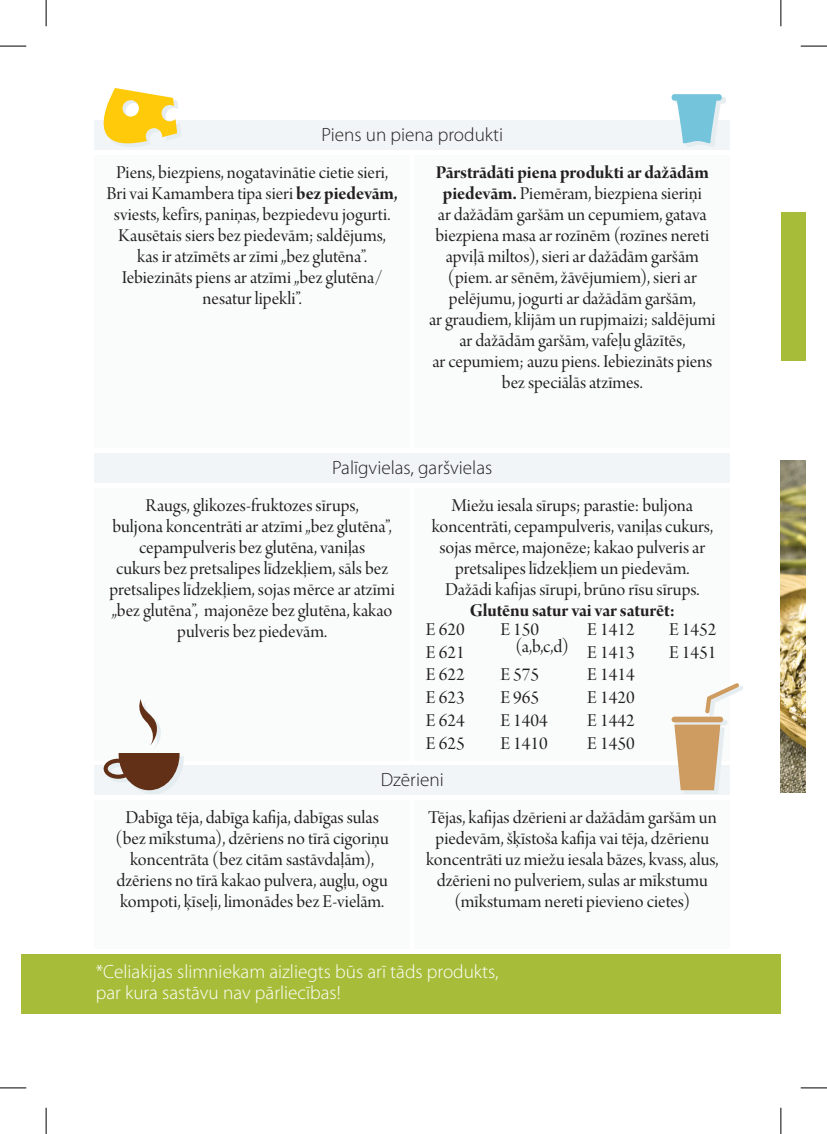
<style>
.page{position:relative;width:827px;height:1134px;background:#fff}
.page>*{position:absolute;margin:0;border:0;box-sizing:border-box;transform-origin:0 0}
.t1{font:19.25px/21px "Arno Pro Display";color:#231f20;text-align:center}
.t2{font:300 19.25px/21px "Myriad Pro";color:#fff}
.t3{font:19.25px "Arno Pro Bold Display";letter-spacing:-.005em;color:#231f20}
.t4{font:300 19.25px "Myriad Pro";color:#231f20}
.s1{font-family:"Arno Pro Bold Display"}
</style>
<div class="page">
<div style="left:21px;top:954px;width:759px;height:59px;background:#a7bd39"></div>
<div style="left:94px;top:155px;width:315px;height:293px;background:#fafcfc"></div>
<div style="left:414px;top:155px;width:315px;height:293px;background:#fafcfc"></div>
<div style="left:94px;top:121px;width:635px;height:29px;background:#f1f5f7"></div>
<div style="left:94px;top:488px;width:315px;height:272px;background:#fafcfc"></div>
<div style="left:414px;top:488px;width:315px;height:272px;background:#fafcfc"></div>
<div style="left:94px;top:453px;width:635px;height:30px;background:#f1f5f7"></div>
<div style="left:94px;top:800px;width:315px;height:149px;background:#fafcfc"></div>
<div style="left:414px;top:800px;width:315px;height:149px;background:#fafcfc"></div>
<div style="left:94px;top:765px;width:635px;height:30px;background:#f1f5f7"></div>
<div style="left:107px;top:702px;width:76px;height:92px;background:#fafcfc"></div>
<svg style="left:139px;top:699px;width:20px;height:47px"></svg>
<svg style="left:104px;top:753px;width:75px;height:37px"></svg>
<svg style="left:177px;top:101px;width:4px;height:37px"></svg>
<svg style="left:94px;top:88px;width:83px;height:59px"></svg>
<svg style="left:687px;top:97px;width:38px;height:50px"></svg>
<svg style="left:671px;top:94px;width:50px;height:51px"></svg>
<svg style="left:675px;top:686px;width:67px;height:107px"></svg>
<svg style="left:674px;top:725px;width:46px;height:65px;background:#d2a875"></svg>
<div style="left:671px;top:717px;width:52px;height:5px;background:#ce9c61;border-radius:3px"></div>
<svg style="left:705px;top:683px;width:34px;height:30px"></svg>
<img style="left:780px;top:460px;width:25px;height:333px">
<div style="left:780px;top:212px;width:25px;height:149px;background:#a7bd39"></div>
<svg style="left:0;top:46px;width:26px;height:1px"></svg>
<svg style="left:800px;top:46px;width:26px;height:1px"></svg>
<svg style="left:0;top:1087px;width:26px;height:2px"></svg>
<svg style="left:800px;top:1087px;width:26px;height:2px"></svg>
<svg style="left:46px;top:0;width:1px;height:26px"></svg>
<svg style="left:46px;top:1108px;width:1px;height:26px"></svg>
<svg style="left:780px;top:0;width:1px;height:26px"></svg>
<svg style="left:780px;top:1108px;width:1px;height:26px"></svg>
<p class="t4" style="left:321px;top:124px;width:183px">Piens un piena produkti</p>
<p class="t1" style="left:106px;top:163px;width:293px">Piens, biezpiens, nogatavinātie cietie sieri, Bri vai Kamambera tipa sieri <span class="s1">bez piedevām, </span>sviests, kefīrs, paniņas, bezpiedevu jogurti.<br>Kausētais siers bez piedevām; saldējums, kas ir atzīmēts ar zīmi „bez glutēna”.<br>Iebiezināts piens ar atzīmi „bez glutēna/ nesatur lipekli”.</p>
<p class="t3" style="left:435px;top:162px;width:274px">Pārstrādāti piena produkti ar dažādām</p>
<p class="t1" style="left:429px;top:184px;width:288px"><span class="s1">piedevām.</span> Piemēram, biezpiena sieriņi<br>ar dažādām garšām un cepumiem, gatava biezpiena masa ar rozīnēm (rozīnes nereti apviļā miltos), sieri ar dažādām garšām (piem. ar sēnēm, žāvējumiem), sieri ar pelējumu, jogurti ar dažādām garšām,<br>ar graudiem, klijām un rupjmaizi; saldējumi ar dažādām garšām, vafeļu glāzītēs,<br>ar cepumiem; auzu piens. Iebiezināts piens bez speciālās atzīmes.</p>
<p class="t4" style="left:332px;top:457px;width:161px">Palīgvielas, garšvielas</p>
<p class="t1" style="left:109px;top:496px;width:287px">Raugs, glikozes-fruktozes sīrups,<br>buljona koncentrāti ar atzīmi „bez glutēna”, cepampulveris bez glutēna, vaniļas<br>cukurs bez pretsalipes līdzekļiem, sāls bez pretsalipes līdzekļiem, sojas mērce ar atzīmi „bez glutēna”, majonēze bez glutēna, kakao pulveris bez piedevām.</p>
<p class="t1" style="left:431px;top:496px;width:283px">Miežu iesala sīrups; parastie: buljona koncentrāti, cepampulveris, vaniļas cukurs, sojas mērce, majonēze; kakao pulveris ar pretsalipes līdzekļiem un piedevām.<br>Dažādi kafijas sīrupi, brūno rīsu sīrups.</p>
<p class="t3" style="left:469px;top:599px;width:206px">Glutēnu satur vai var saturēt:</p>
<p class="t1" style="left:426px;top:619px;width:40px;line-height:22.8px;text-align:justify">E 620<br>E 621<br>E 622<br>E 623<br>E 624<br>E 625</p>
<p class="t1" style="left:515px;top:622px;width:55px;line-height:17.5px;text-align:left;text-indent:-15px">E 150 (a,b,c,d)</p>
<p class="t1" style="left:587px;top:619px;width:49px;line-height:22.8px;text-align:justify">E 1412<br>E 1413<br>E 1414<br>E 1420<br>E 1442<br>E 1450</p>
<p class="t1" style="left:669px;top:619px;width:49px;line-height:22.8px;text-align:left">E 1452<br>E 1451</p>
<p class="t1" style="left:500px;top:664px;width:49px;line-height:22.8px;text-align:left">E 575<br>E 965<br>E 1404<br>E 1410</p>
<p class="t4" style="left:380px;top:769px;width:64px">Dzērieni</p>
<p class="t1" style="left:115px;top:808px;width:275px">Dabīga tēja, dabīga kafija, dabīgas sulas (bez mīkstuma), dzēriens no tīrā cigoriņu koncentrāta (bez citām sastāvdaļām), dzēriens no tīrā kakao pulvera, augļu, ogu kompoti, ķīseļi, limonādes bez E-vielām.</p>
<p class="t1" style="left:426px;top:808px;width:294px">Tējas, kafijas dzērieni ar dažādām garšām un piedevām, šķīstoša kafija vai tēja, dzērienu koncentrāti uz miežu iesala bāzes, kvass, alus, dzērieni no pulveriem, sulas ar mīkstumu (mīkstumam nereti pievieno cietes)</p>
<p class="t2" style="left:96px;top:962px;width:404px">*Celiakijas slimniekam aizliegts būs arī tāds produkts, par kura sastāvu nav pārliecības!</p>
</div>
